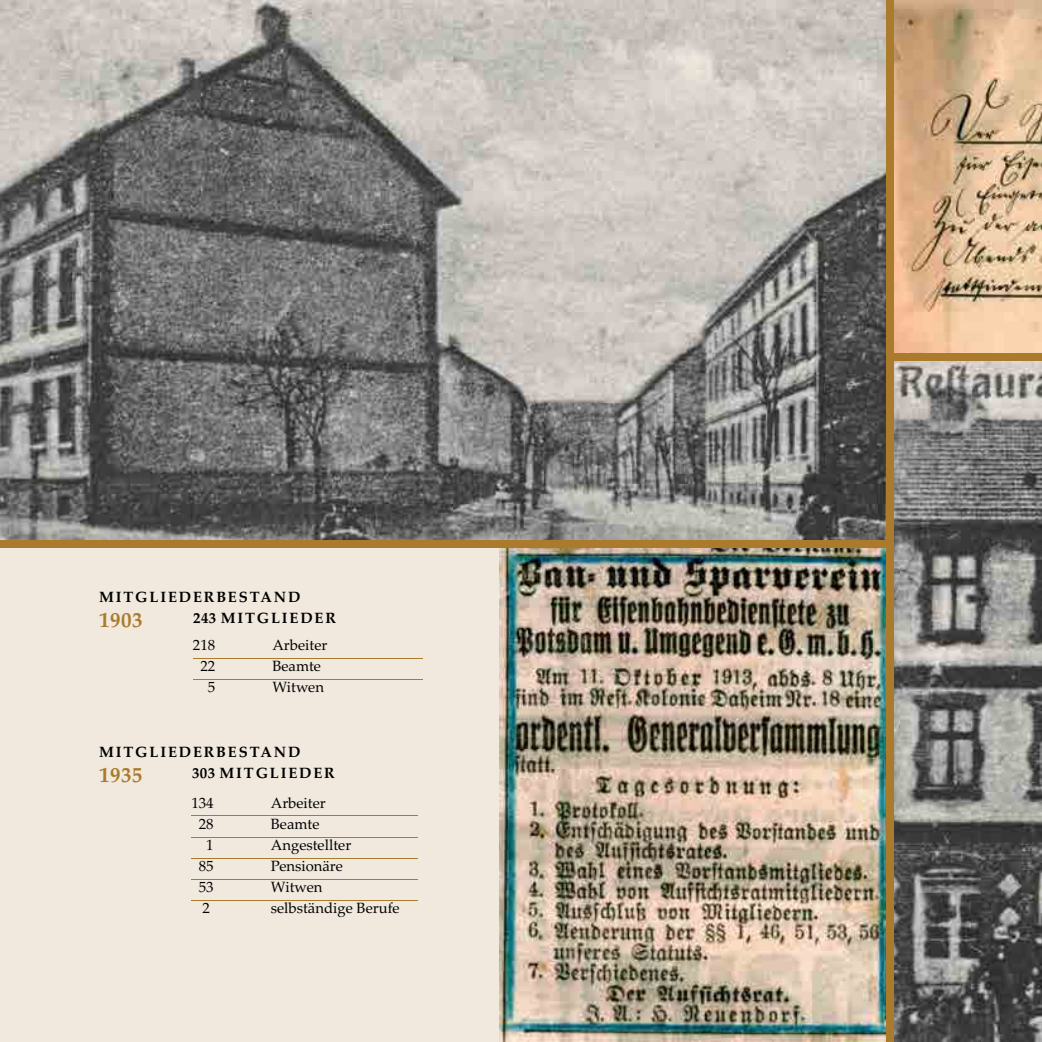
<style>
.page{position:relative;width:1042px;height:1042px;background:#f1e9de}
.page>*{position:absolute;margin:0;border:0;box-sizing:border-box;transform-origin:0 0}
.t1{font:700 21px "Palatino Linotype";letter-spacing:.025em;color:#aa7b2c}
.t2{font:14.88px "Palatino Linotype";color:#000}
.t3{font:700 14.88px "Palatino Linotype";letter-spacing:.125em;color:#000}
</style>
<div class="page">
<img style="left:893px;top:361px;width:149px;height:681px">
<img style="left:0;top:0;width:886px;height:541px">
<img style="left:499px;top:548px;width:387px;height:494px">
<img style="left:893px;top:0;width:149px;height:354px">
<div style="left:0;top:541px;width:891px;height:7px;background:#aa7b2c"></div>
<div style="left:893px;top:354px;width:149px;height:7px;background:#aa7b2c"></div>
<div style="left:886px;top:0;width:7px;height:1042px;background:#aa7b2c"></div>
<hr style="left:193px;top:658px;width:229px;height:1px;background:#aa7b2c">
<hr style="left:193px;top:679px;width:229px;height:1px;background:#aa7b2c">
<hr style="left:191px;top:815px;width:227px;height:1px;background:#aa7b2c">
<hr style="left:191px;top:836px;width:227px;height:1px;background:#aa7b2c">
<hr style="left:191px;top:857px;width:227px;height:1px;background:#aa7b2c">
<hr style="left:191px;top:878px;width:227px;height:1px;background:#aa7b2c">
<hr style="left:191px;top:899px;width:227px;height:1px;background:#aa7b2c">
<p class="t3" style="left:99px;top:588px;width:203px">MITGLIEDERBESTAND</p>
<h1 class="t1" style="left:99px;top:607px;width:45px">1903</h1>
<p class="t3" style="left:193px;top:609px;width:144px">243 MITGLIEDER</p>
<p class="t2" style="left:193px;top:636px;width:24px">218</p>
<p class="t2" style="left:272px;top:636px;width:56px">Arbeiter</p>
<p class="t2" style="left:200px;top:657px;width:16px">22</p>
<p class="t2" style="left:272px;top:657px;width:50px">Beamte</p>
<p class="t2" style="left:208px;top:678px;width:9px">5</p>
<p class="t2" style="left:272px;top:678px;width:53px">Witwen</p>
<p class="t3" style="left:99px;top:743px;width:203px">MITGLIEDERBESTAND</p>
<h1 class="t1" style="left:99px;top:762px;width:45px">1935</h1>
<p class="t3" style="left:192px;top:764px;width:144px">303 MITGLIEDER</p>
<p class="t2" style="left:191px;top:794px;width:24px">134</p>
<p class="t2" style="left:271px;top:794px;width:56px">Arbeiter</p>
<p class="t2" style="left:199px;top:815px;width:16px">28</p>
<p class="t2" style="left:271px;top:815px;width:50px">Beamte</p>
<p class="t2" style="left:206px;top:836px;width:9px">1</p>
<p class="t2" style="left:271px;top:836px;width:82px">Angestellter</p>
<p class="t2" style="left:199px;top:857px;width:16px">85</p>
<p class="t2" style="left:271px;top:857px;width:74px">Pensionäre</p>
<p class="t2" style="left:199px;top:878px;width:16px">53</p>
<p class="t2" style="left:271px;top:878px;width:53px">Witwen</p>
<p class="t2" style="left:203px;top:899px;width:9px">2</p>
<p class="t2" style="left:271px;top:899px;width:130px">selbständige Berufe</p>
</div>
